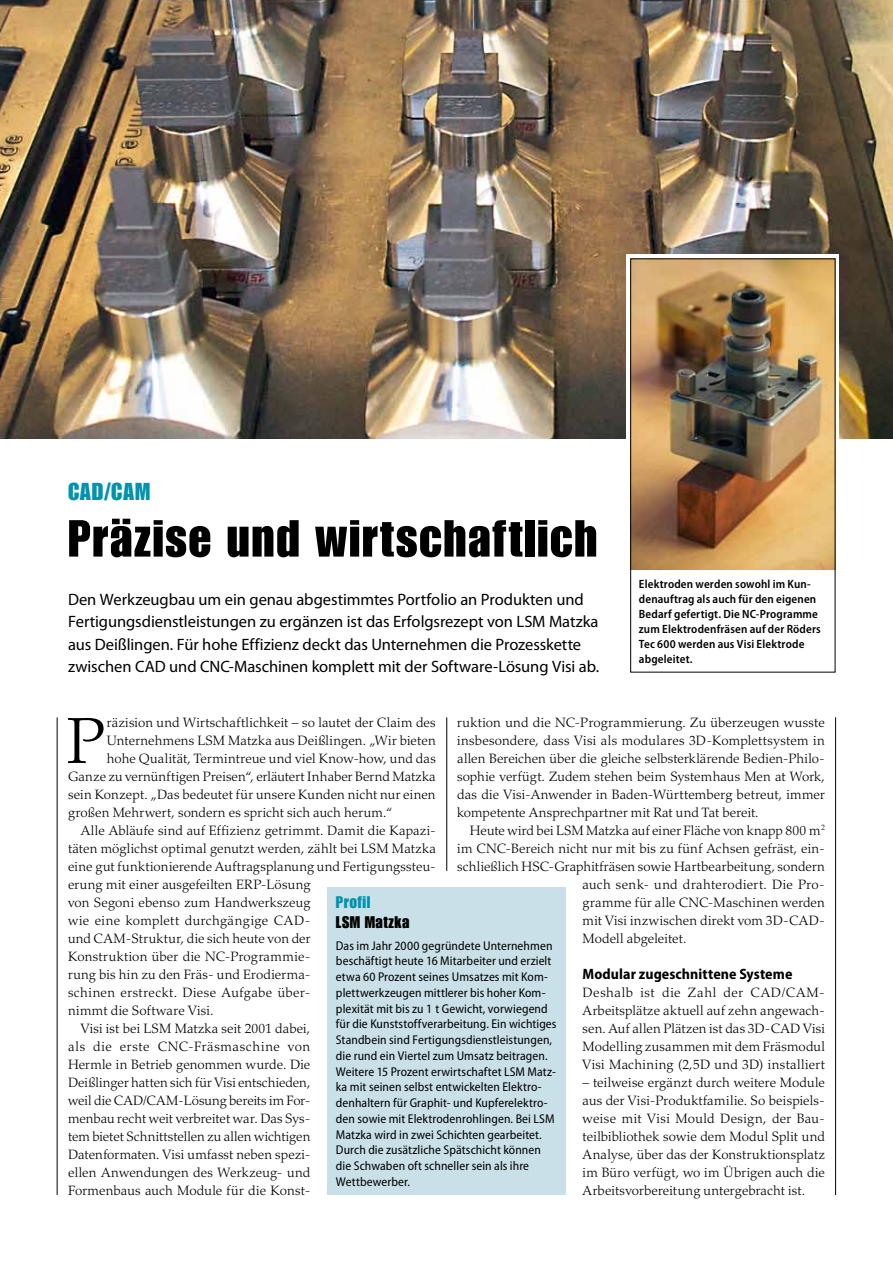
<style>
.page{position:relative;width:893px;height:1263px;background:#fff}
.page>*{position:absolute;margin:0;border:0;box-sizing:border-box;transform-origin:0 0}
.t1{font:300 64.95px "Palatino LT Std";color:#000}
.t2{font:51px "Impact LT Std";letter-spacing:.03em;color:#000}
.t3{font:24px "Impact LT Std";letter-spacing:.035em;color:#0093ad}
.t4{font:16.5px/22.5px "Myriad Pro";letter-spacing:-.005em;color:#000}
.t5{font:16.5px "Impact LT Std";letter-spacing:.03em;color:#000}
.t6{font:16.5px "Impact LT Std";letter-spacing:.03em;color:#0093ad}
.t7{font:700 semi-condensed 15px "Myriad Pro";letter-spacing:.005em;color:#000}
.t8{font:300 13.5px/18px "Palatino LT Std";letter-spacing:.01em;color:#000;text-align:justify}
.t9{font:300 13.5px "Palatino LT Std";letter-spacing:.03em;color:#000}
.t10{font:300 13.5px "Palatino LT Std";letter-spacing:.045em;color:#000}
.t11{font:semi-condensed 12.75px/15.8px "Myriad Pro";letter-spacing:.005em;color:#000}
.t12{font:600 semi-condensed 12px/15px "Myriad Pro";letter-spacing:.01em;color:#000}
</style>
<div class="page">
<hr style="left:446px;top:717px;width:1px;height:154px;background:#000">
<hr style="left:57px;top:717px;width:1px;height:478px;background:#000">
<hr style="left:835px;top:717px;width:1px;height:478px;background:#000">
<img style="left:0;top:0;width:893px;height:439px">
<div style="left:327px;top:888px;width:239px;height:307px;background:#c9e0e8"></div>
<div style="left:626px;top:255px;width:213px;height:189px;background:linear-gradient(to right,#fff,#fff)"></div>
<img style="left:632px;top:261px;width:201px;height:308px">
<div style="left:630px;top:259px;width:205px;height:413px;border:1px solid #000"></div>
<h3 class="t3" style="left:68px;top:477px;width:84px">CAD/CAM</h3>
<h2 class="t2" style="left:68px;top:509px;width:531px">Präzise und wirtschaftlich</h2>
<p class="t4" style="left:68px;top:588px;width:533px">Den Werkzeugbau um ein genau abgestimmtes Portfolio an Produkten und Fertigungsdienstleistungen zu ergänzen ist das Erfolgsrezept von LSM Matzka aus Deißlingen. Für hohe Effizienz deckt das Unternehmen die Prozesskette zwischen CAD und CNC-Maschinen komplett mit der Software-Lösung Visi ab.</p>
<p class="t12" style="left:639px;top:577px;width:184px">Elektroden werden sowohl im Kun&shy;denauftrag als auch für den eigenen<br>Bedarf gefertigt. Die NC-Programme zum Elektrodenfräsen auf der Röders<br>Tec 600 werden aus Visi Elektrode abgeleitet.</p>
<p class="t8" style="left:457px;top:713px;width:369px">ruktion und die NC-Programmierung. Zu überzeugen wusste insbesondere, dass Visi als modulares 3D-Komplettsystem in allen Bereichen über die gleiche selbsterklärende Bedien-Philo&shy;sophie verfügt. Zudem stehen beim Systemhaus Men at Work, das die Visi-Anwender in Baden-Württemberg betreut, immer kompetente Ansprechpartner mit Rat und Tat bereit.</p>
<p class="t8" style="left:470px;top:821px;width:357px">Heute wird bei LSM Matzka auf einer Fläche von knapp 800 m<sup>2</sup></p>
<p class="t8" style="left:457px;top:839px;width:369px">im CNC-Bereich nicht nur mit bis zu fünf Achsen gefräst, ein-</p>
<p class="t8" style="left:457px;top:857px;width:369px">schließlich HSC-Graphitfräsen sowie Hartbearbeitung, sondern</p>
<p class="t8" style="left:583px;top:875px;width:244px">auch senk- und drahterodiert. Die Pro-</p>
<p class="t8" style="left:583px;top:893px;width:244px">gramme für alle CNC-Maschinen werden</p>
<p class="t8" style="left:583px;top:911px;width:244px">mit Visi inzwischen direkt vom 3D-CAD-</p>
<p class="t8" style="left:583px;top:929px;width:106px">Modell abgeleitet.</p>
<p class="t7" style="left:583px;top:965px;width:211px">Modular zugeschnittene Systeme</p>
<p class="t8" style="left:583px;top:983px;width:244px">Deshalb ist die Zahl der CAD/CAM-Arbeitsplätze aktuell auf zehn angewach&shy;sen. Auf allen Plätzen ist das 3D-CAD Visi Modelling zusammen mit dem Fräsmodul Visi Machining (2,5D und 3D) installiert</p>
<p class="t8" style="left:583px;top:1073px;width:244px">– teilweise ergänzt durch weitere Module aus der Visi-Produktfamilie. So beispiels&shy;weise mit Visi Mould Design, der Bau&shy;teilbibliothek sowie dem Modul Split und Analyse, über das der Konstruktionsplatz im Büro verfügt, wo im Übrigen auch die Arbeitsvorbereitung untergebracht ist.</p>
<h1 class="t1" style="left:66px;top:703px;width:40px">P</h1>
<p class="t8" style="left:107px;top:713px;width:330px">räzision und Wirtschaftlichkeit – so lautet der Claim des</p>
<p class="t8" style="left:107px;top:731px;width:330px">Unternehmens LSM Matzka aus Deißlingen. „Wir bieten</p>
<p class="t8" style="left:107px;top:749px;width:330px">hohe Qualität, Termintreue und viel Know-how, und das</p>
<p class="t8" style="left:68px;top:767px;width:369px">Ganze zu vernünftigen Preisen“, erläutert Inhaber Bernd Matzka</p>
<p class="t8" style="left:68px;top:785px;width:369px">sein Konzept. „Das bedeutet für unsere Kunden nicht nur einen</p>
<p class="t8" style="left:68px;top:803px;width:326px">großen Mehrwert, sondern es spricht sich auch herum.“</p>
<p class="t8" style="left:81px;top:821px;width:357px">Alle Abläufe sind auf Effizienz getrimmt. Damit die Kapazi-</p>
<p class="t8" style="left:68px;top:839px;width:369px">täten möglichst optimal genutzt werden, zählt bei LSM Matzka</p>
<p class="t8" style="left:68px;top:857px;width:369px">eine gut funktionierende Auftragsplanung und Fertigungssteu-</p>
<p class="t8" style="left:68px;top:875px;width:244px">erung mit einer ausgefeilten ERP-Lösung</p>
<p class="t8" style="left:68px;top:893px;width:244px">von Segoni ebenso zum Handwerkszeug</p>
<p class="t8" style="left:68px;top:911px;width:244px">wie eine komplett durchgängige CAD-</p>
<p class="t8" style="left:68px;top:929px;width:244px">und CAM-Struktur, die sich heute von der</p>
<p class="t8" style="left:68px;top:947px;width:244px">Konstruktion über die NC-Programmie-</p>
<p class="t8" style="left:68px;top:965px;width:244px">rung bis hin zu den Fräs- und Erodierma-</p>
<p class="t9" style="left:68px;top:984px;width:244px">schinen erstreckt. Diese Aufgabe über-</p>
<p class="t8" style="left:68px;top:1001px;width:147px">nimmt die Software Visi.</p>
<p class="t8" style="left:81px;top:1019px;width:231px">Visi ist bei LSM Matzka seit 2001 dabei,</p>
<p class="t10" style="left:68px;top:1038px;width:244px">als die erste CNC-Fräsmaschine von</p>
<p class="t8" style="left:68px;top:1055px;width:244px">Hermle in Betrieb genommen wurde. Die</p>
<p class="t8" style="left:68px;top:1073px;width:244px">Deißlinger hatten sich für Visi entschieden,</p>
<p class="t8" style="left:68px;top:1091px;width:244px">weil die CAD/CAM-Lösung bereits im For-</p>
<p class="t8" style="left:68px;top:1109px;width:244px">menbau recht weit verbreitet war. Das Sys-</p>
<p class="t8" style="left:68px;top:1127px;width:244px">tem bietet Schnittstellen zu allen wichtigen</p>
<p class="t8" style="left:68px;top:1145px;width:244px">Datenformaten. Visi umfasst neben spezi-</p>
<p class="t8" style="left:68px;top:1163px;width:244px">ellen Anwendungen des Werkzeug- und</p>
<p class="t8" style="left:68px;top:1181px;width:244px">Formenbaus auch Module für die Konst-</p>
<p class="t6" style="left:336px;top:892px;width:36px">Profil</p>
<p class="t5" style="left:336px;top:912px;width:75px">LSM Matzka</p>
<p class="t11" style="left:336px;top:938px;width:222px">Das im Jahr 2000 gegründete Unternehmen beschäftigt heute 16 Mitarbeiter und erzielt etwa 60 Prozent seines Umsatzes mit Kom&shy;plettwerkzeugen mittlerer bis hoher Kom&shy;plexität mit bis zu 1 t Gewicht, vorwiegend für die Kunststoffverarbeitung. Ein wichtiges Standbein sind Fertigungsdienstleistungen, die rund ein Viertel zum Umsatz beitragen.<br>Weitere 15 Prozent erwirtschaftet LSM Matz&shy;ka mit seinen selbst entwickelten Elektro&shy;denhaltern für Graphit- und Kupferelektro&shy;den sowie mit Elektrodenrohlingen. Bei LSM Matzka wird in zwei Schichten gearbeitet.<br>Durch die zusätzliche Spätschicht können die Schwaben oft schneller sein als ihre Wettbewerber.</p>
</div>
